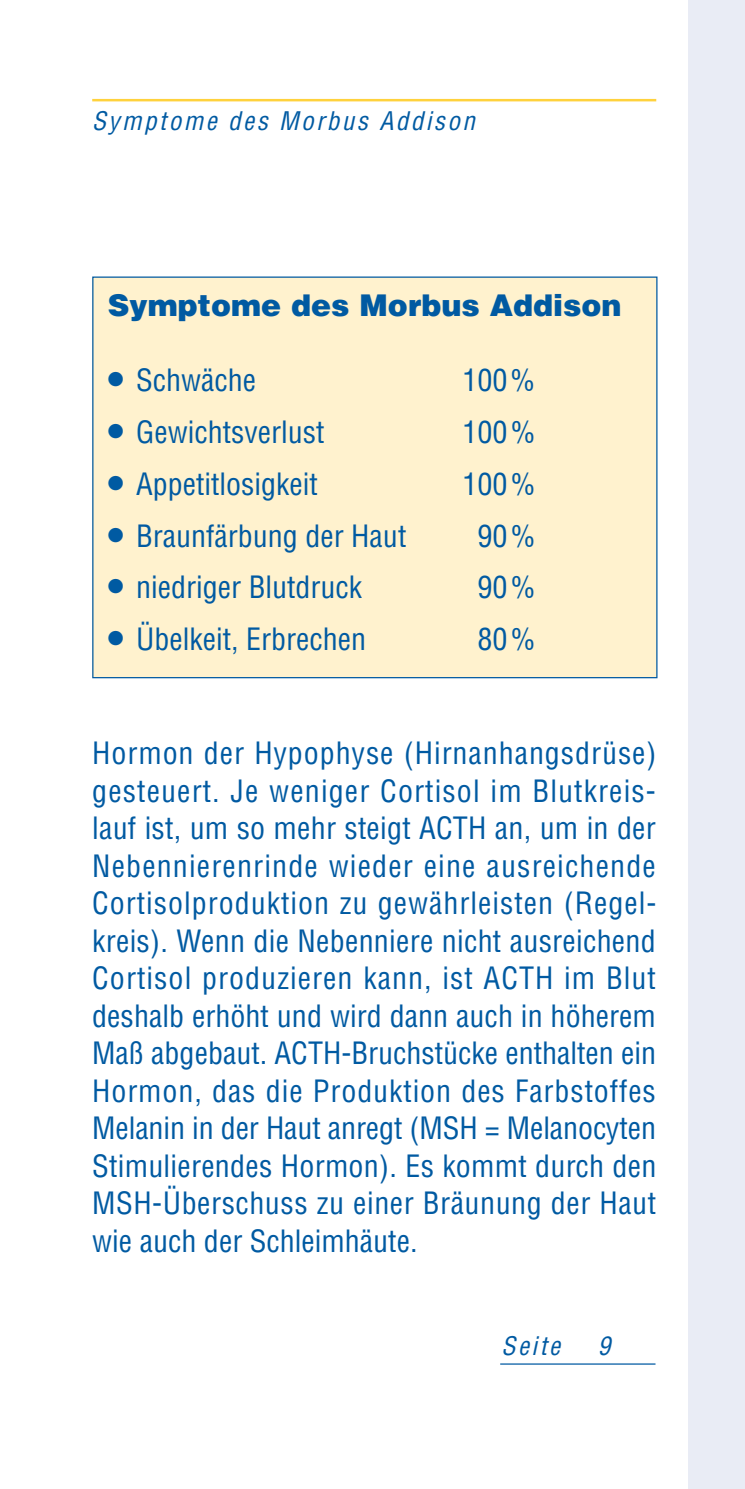
<style>
.page{position:relative;width:745px;height:1489px;background:#fff}
.page>*{position:absolute;margin:0;border:0;box-sizing:border-box;transform-origin:0 0}
.t1{font:condensed 30px/37.5px "Helvetica";color:#005aa2;text-align:justify}
.t2{font:900 30px "Helvetica";color:#005aa2}
.t3{font:italic condensed 25px "Helvetica";letter-spacing:.1em;color:#005aa2}
</style>
<div class="page">
<hr style="left:500px;top:1363px;width:155px;height:1px;background:#005aa2">
<div style="left:687px;top:0;width:57px;height:1488px;background:#e9ecf5"></div>
<hr style="left:92px;top:99px;width:564px;height:2px;background:#ffd23d">
<div style="left:93px;top:277px;width:563px;height:400px;background:#fff2ce"></div>
<p class="t3" style="left:92px;top:106px;width:384px">Symptome des Morbus Addison</p>
<p class="t2" style="left:108px;top:286px;width:515px">Symptome des Morbus Addison</p>
<p class="t1" style="left:108px;top:361px;width:150px">● Schwäche</p>
<p class="t1" style="left:462px;top:361px;width:74px">100%</p>
<p class="t1" style="left:108px;top:413px;width:218px">● Gewichtsverlust</p>
<p class="t1" style="left:462px;top:413px;width:74px">100%</p>
<p class="t1" style="left:108px;top:464px;width:212px">● Appetitlosigkeit</p>
<p class="t1" style="left:462px;top:464px;width:74px">100%</p>
<p class="t1" style="left:108px;top:516px;width:300px">● Braunfärbung der Haut</p>
<p class="t1" style="left:477px;top:516px;width:59px">90%</p>
<p class="t1" style="left:108px;top:568px;width:256px">● niedriger Blutdruck</p>
<p class="t1" style="left:477px;top:568px;width:59px">90%</p>
<p class="t1" style="left:108px;top:619px;width:260px">● Übelkeit, Erbrechen</p>
<p class="t1" style="left:477px;top:619px;width:59px">80%</p>
<p class="t1" style="left:92px;top:734px;width:565px">Hormon der Hypophyse (Hirnanhangsdrüse) gesteuert. Je weniger Cortisol im Blutkreis&shy;lauf ist, um so mehr steigt ACTH an, um in der Nebennierenrinde wieder eine ausreichende Cortisolproduktion zu gewährleisten (Regel&shy;kreis). Wenn die Nebenniere nicht ausreichend Cortisol produzieren kann, ist ACTH im Blut deshalb erhöht und wird dann auch in höherem Maß abgebaut. ACTH-Bruchstücke enthalten ein Hormon, das die Produktion des Farbstoffes Melanin in der Haut anregt (MSH = Melanocyten Stimulierendes Hormon). Es kommt durch den MSH-Überschuss zu einer Bräunung der Haut wie auch der Schleimhäute.</p>
<p class="t3" style="left:501px;top:1329px;width:60px">Seite</p>
<p class="t3" style="left:597px;top:1329px;width:14px">9</p>
</div>
